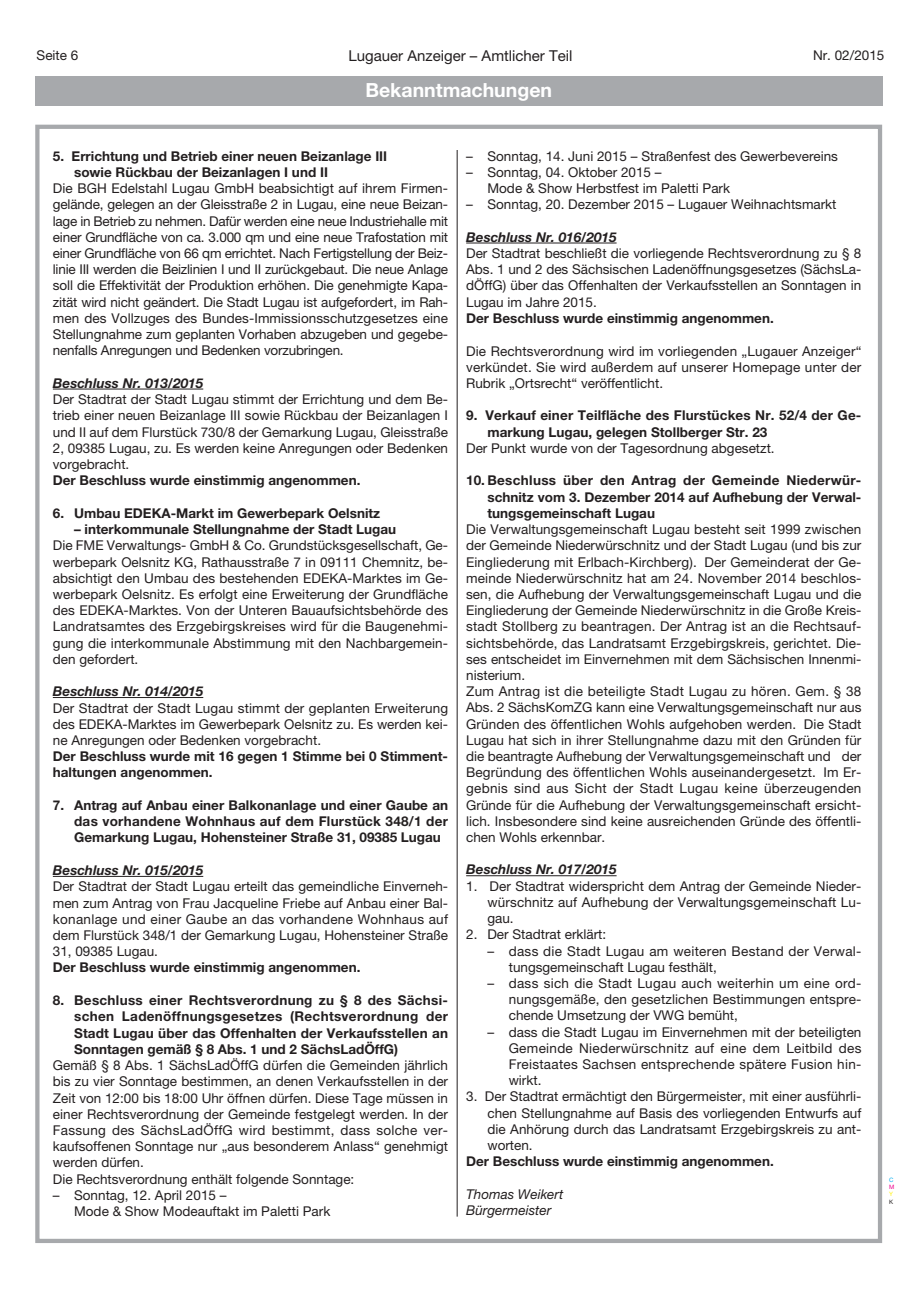
<style>
.page{position:relative;width:915px;height:1297px;background:#fff}
.page>*{position:absolute;margin:0;border:0;box-sizing:border-box;transform-origin:0 0}
.t1{font:700 19.5px "Helvetica Neue";color:#fff}
.t2{font:15px "Helvetica Neue";color:#231f20}
.t3{font:13.5px/16.2px "Helvetica Neue";color:#231f20;text-align:justify}
.t4{font:700 13.5px/16.2px "Helvetica Neue";color:#231f20}
.t5{font:italic 700 13.5px "Helvetica Neue";color:#231f20}
.t6{font:13.5px/16.2px "Helvetica Neue";letter-spacing:.02em;color:#231f20}
.t7{font:italic 13.5px/16.2px "Helvetica Neue";color:#231f20}
.t8{font:6px "Helvetica Neue";color:#00adef}
.t9{font:6px "Helvetica Neue";color:#ec008c}
.t10{font:6px "Helvetica Neue";color:#fff200}
.t11{font:6px "Helvetica Neue";color:#231f20}
</style>
<div class="page">
<div style="left:35px;top:76px;width:846px;height:30px;background:#a7a9ac"></div>
<div style="left:35px;top:125px;width:846px;height:1118px;border:4px solid #a7a9ac"></div>
<hr style="left:53px;top:389px;width:150px;height:1px;background:#231f20">
<hr style="left:53px;top:697px;width:150px;height:1px;background:#231f20">
<hr style="left:53px;top:876px;width:150px;height:1px;background:#231f20">
<hr style="left:466px;top:243px;width:150px;height:1px;background:#231f20">
<hr style="left:466px;top:875px;width:150px;height:1px;background:#231f20">
<hr style="left:456px;top:150px;width:1px;height:1066px;background:#231f20">
<p class="t3" style="left:37px;top:48px;width:43px">Seite 6</p>
<p class="t2" style="left:348px;top:50px;width:225px">Lugauer Anzeiger – Amtlicher Teil</p>
<p class="t3" style="left:812px;top:48px;width:73px">Nr. 02/2015</p>
<h1 class="t1" style="left:365px;top:83px;width:188px">Bekanntmachungen</h1>
<p class="t4" style="left:74px;top:149px;width:314px;text-indent:-21px">5. Errichtung und Betrieb einer neuen Beizanlage III sowie Rückbau der Beizanlagen I und II</p>
<p class="t3" style="left:53px;top:182px;width:396px">Die BGH Edelstahl Lugau GmbH beabsichtigt auf ihrem Firmen&shy;gelände, gelegen an der Gleisstraße 2 in Lugau, eine neue Beizan&shy;lage in Betrieb zu nehmen. Dafür werden eine neue Industriehalle mit einer Grundfläche von ca. 3.000 qm und eine neue Trafostation mit einer Grundfläche von 66 qm errichtet. Nach Fertigstellung der Beiz&shy;linie III werden die Beizlinien I und II zurückgebaut. Die neue Anlage soll die Effektivität der Produktion erhöhen. Die genehmigte Kapa&shy;zität wird nicht geändert. Die Stadt Lugau ist aufgefordert, im Rah&shy;men des Vollzuges des Bundes-Immissionsschutzgesetzes eine Stellungnahme zum geplanten Vorhaben abzugeben und gegebe&shy;nenfalls Anregungen und Bedenken vorzubringen.</p>
<p class="t5" style="left:53px;top:378px;width:152px">Beschluss Nr. 013/2015</p>
<p class="t3" style="left:53px;top:392px;width:396px">Der Stadtrat der Stadt Lugau stimmt der Errichtung und dem Be&shy;trieb einer neuen Beizanlage III sowie Rückbau der Beizanlagen I und II auf dem Flurstück 730/8 der Gemarkung Lugau, Gleisstraße 2, 09385 Lugau, zu. Es werden keine Anregungen oder Bedenken vorgebracht.</p>
<p class="t4" style="left:53px;top:473px;width:309px">Der Beschluss wurde einstimmig angenommen.</p>
<p class="t4" style="left:53px;top:506px;width:329px">6. Umbau EDEKA-Markt im Gewerbepark Oelsnitz</p>
<p class="t4" style="left:74px;top:522px;width:323px">– interkommunale Stellungnahme der Stadt Lugau</p>
<p class="t3" style="left:53px;top:539px;width:396px">Die FME Verwaltungs- GmbH &amp; Co. Grundstücksgesellschaft, Ge&shy;werbepark Oelsnitz KG, Rathausstraße 7 in 09111 Chemnitz, be&shy;absichtigt den Umbau des bestehenden EDEKA-Marktes im Ge&shy;werbepark Oelsnitz. Es erfolgt eine Erweiterung der Grundfläche des EDEKA-Marktes. Von der Unteren Bauaufsichtsbehörde des Landratsamtes des Erzgebirgskreises wird für die Baugenehmi&shy;gung die interkommunale Abstimmung mit den Nachbargemein&shy;den gefordert.</p>
<p class="t5" style="left:53px;top:686px;width:152px">Beschluss Nr. 014/2015</p>
<p class="t3" style="left:53px;top:701px;width:396px">Der Stadtrat der Stadt Lugau stimmt der geplanten Erweiterung des EDEKA-Marktes im Gewerbepark Oelsnitz zu. Es werden kei&shy;ne Anregungen oder Bedenken vorgebracht.</p>
<p class="t4" style="left:53px;top:749px;width:396px">Der Beschluss wurde mit 16 gegen 1 Stimme bei 0 Stimment&shy;haltungen angenommen.</p>
<p class="t4" style="left:74px;top:798px;width:375px;text-align:justify;text-indent:-21px">7. Antrag auf Anbau einer Balkonanlage und einer Gaube an das vorhandene Wohnhaus auf dem Flurstück 348/1 der Gemarkung Lugau, Hohensteiner Straße 31, 09385 Lugau</p>
<p class="t5" style="left:53px;top:865px;width:152px">Beschluss Nr. 015/2015</p>
<p class="t3" style="left:53px;top:880px;width:396px">Der Stadtrat der Stadt Lugau erteilt das gemeindliche Einverneh&shy;men zum Antrag von Frau Jacqueline Friebe auf Anbau einer Bal&shy;konanlage und einer Gaube an das vorhandene Wohnhaus auf dem Flurstück 348/1 der Gemarkung Lugau, Hohensteiner Straße 31, 09385 Lugau.</p>
<p class="t4" style="left:53px;top:961px;width:309px">Der Beschluss wurde einstimmig angenommen.</p>
<p class="t4" style="left:74px;top:993px;width:375px;text-align:justify;text-indent:-21px">8. Beschluss einer Rechtsverordnung zu § 8 des Sächsi&shy;schen Ladenöffnungsgesetzes (Rechtsverordnung der Stadt Lugau über das Offenhalten der Verkaufsstellen an Sonntagen gemäß § 8 Abs. 1 und 2 SächsLadÖffG)</p>
<p class="t3" style="left:53px;top:1058px;width:396px;text-align:left">Gemäß § 8 Abs. 1 SächsLadÖffG dürfen die Gemeinden jährlich bis zu vier Sonntage bestimmen, an denen Verkaufsstellen in der Zeit von 12:00 bis 18:00 Uhr öffnen dürfen. Diese Tage müssen in einer Rechtsverordnung der Gemeinde festgelegt werden. In der Fassung des SächsLadÖffG wird bestimmt, dass solche ver&shy;kaufsoffenen Sonntage nur „aus besonderem Anlass“ genehmigt werden dürfen.<br>Die Rechtsverordnung enthält folgende Sonntage:</p>
<p class="t3" style="left:74px;top:1188px;width:258px;text-indent:-21px">– Sonntag, 12. April 2015 –<br>Mode &amp; Show Modeauftakt im Paletti Park</p>
<p class="t3" style="left:466px;top:149px;width:373px">– Sonntag, 14. Juni 2015 – Straßenfest des Gewerbevereins</p>
<p class="t3" style="left:487px;top:165px;width:244px;text-indent:-21px">– Sonntag, 04. Oktober 2015 –<br>Mode &amp; Show Herbstfest im Paletti Park</p>
<p class="t3" style="left:466px;top:198px;width:372px">– Sonntag, 20. Dezember 2015 – Lugauer Weihnachtsmarkt</p>
<p class="t5" style="left:466px;top:232px;width:152px">Beschluss Nr. 016/2015</p>
<p class="t3" style="left:466px;top:246px;width:396px">Der Stadtrat beschließt die vorliegende Rechtsverordnung zu § 8<br>Abs. 1 und 2 des Sächsischen Ladenöffnungsgesetzes (SächsLa&shy;dÖffG) über das Offenhalten der Verkaufsstellen an Sonntagen in Lugau im Jahre 2015.</p>
<p class="t4" style="left:466px;top:311px;width:309px">Der Beschluss wurde einstimmig angenommen.</p>
<p class="t3" style="left:466px;top:344px;width:396px">Die Rechtsverordnung wird im vorliegenden „Lugauer Anzeiger“ verkündet. Sie wird außerdem auf unserer Homepage unter der Rubrik „Ortsrecht“ veröffentlicht.</p>
<p class="t4" style="left:487px;top:409px;width:375px;text-indent:-21px">9. Verkauf einer Teilfläche des Flurstückes Nr. 52/4 der Ge&shy;markung Lugau, gelegen Stollberger Str. 23</p>
<p class="t3" style="left:466px;top:441px;width:310px">Der Punkt wurde von der Tagesordnung abgesetzt.</p>
<p class="t4" style="left:487px;top:474px;width:375px;text-align:justify;text-indent:-21px">10. Beschluss über den Antrag der Gemeinde Niederwür&shy;schnitz vom 3. Dezember 2014 auf Aufhebung der Verwal&shy;tungsgemeinschaft Lugau</p>
<p class="t3" style="left:466px;top:523px;width:396px;text-align:left">Die Verwaltungsgemeinschaft Lugau besteht seit 1999 zwischen der Gemeinde Niederwürschnitz und der Stadt Lugau (und bis zur Eingliederung mit Erlbach-Kirchberg). Der Gemeinderat der Ge&shy;meinde Niederwürschnitz hat am 24. November 2014 beschlos&shy;sen, die Aufhebung der Verwaltungsgemeinschaft Lugau und die Eingliederung der Gemeinde Niederwürschnitz in die Große Kreis&shy;stadt Stollberg zu beantragen. Der Antrag ist an die Rechtsauf&shy;sichtsbehörde, das Landratsamt Erzgebirgskreis, gerichtet. Die&shy;ses entscheidet im Einvernehmen mit dem Sächsischen Innenmi&shy;nisterium.<br>Zum Antrag ist die beteiligte Stadt Lugau zu hören. Gem. § 38<br>Abs. 2 SächsKomZG kann eine Verwaltungsgemeinschaft nur aus Gründen des öffentlichen Wohls aufgehoben werden. Die Stadt Lugau hat sich in ihrer Stellungnahme dazu mit den Gründen für die beantragte Aufhebung der Verwaltungsgemeinschaft und der Begründung des öffentlichen Wohls auseinandergesetzt. Im Er&shy;gebnis sind aus Sicht der Stadt Lugau keine überzeugenden Gründe für die Aufhebung der Verwaltungsgemeinschaft ersicht&shy;lich. Insbesondere sind keine ausreichenden Gründe des öffentli&shy;chen Wohls erkennbar.</p>
<p class="t5" style="left:466px;top:865px;width:152px">Beschluss Nr. 017/2015</p>
<p class="t3" style="left:487px;top:879px;width:375px;text-indent:-21px">1. Der Stadtrat widerspricht dem Antrag der Gemeinde Nieder&shy;würschnitz auf Aufhebung der Verwaltungsgemeinschaft Lu&shy;gau.</p>
<p class="t3" style="left:466px;top:928px;width:141px">2. Der Stadtrat erklärt:</p>
<p class="t6" style="left:508px;top:944px;width:354px;text-indent:-21px">– dass die Stadt Lugau am weiteren Bestand der Verwal&shy;tungsgemeinschaft Lugau festhält,</p>
<p class="t3" style="left:508px;top:976px;width:354px;text-indent:-21px">– dass sich die Stadt Lugau auch weiterhin um eine ord&shy;nungsgemäße, den gesetzlichen Bestimmungen entspre&shy;chende Umsetzung der VWG bemüht,</p>
<p class="t3" style="left:508px;top:1025px;width:354px;text-indent:-21px">– dass die Stadt Lugau im Einvernehmen mit der beteiligten Gemeinde Niederwürschnitz auf eine dem Leitbild des Freistaates Sachsen entsprechende spätere Fusion hin&shy;wirkt.</p>
<p class="t3" style="left:487px;top:1090px;width:375px;text-indent:-21px">3. Der Stadtrat ermächtigt den Bürgermeister, mit einer ausführli&shy;chen Stellungnahme auf Basis des vorliegenden Entwurfs auf die Anhörung durch das Landratsamt Erzgebirgskreis zu ant&shy;worten.</p>
<p class="t4" style="left:466px;top:1154px;width:309px">Der Beschluss wurde einstimmig angenommen.</p>
<p class="t7" style="left:466px;top:1187px;width:98px">Thomas Weikert<br>Bürgermeister</p>
<p class="t8" style="left:888px;top:1178px;width:6px">C</p>
<p class="t9" style="left:888px;top:1185px;width:7px">M</p>
<p class="t10" style="left:888px;top:1192px;width:5px">Y</p>
<p class="t11" style="left:888px;top:1199px;width:6px">K</p>
</div>
